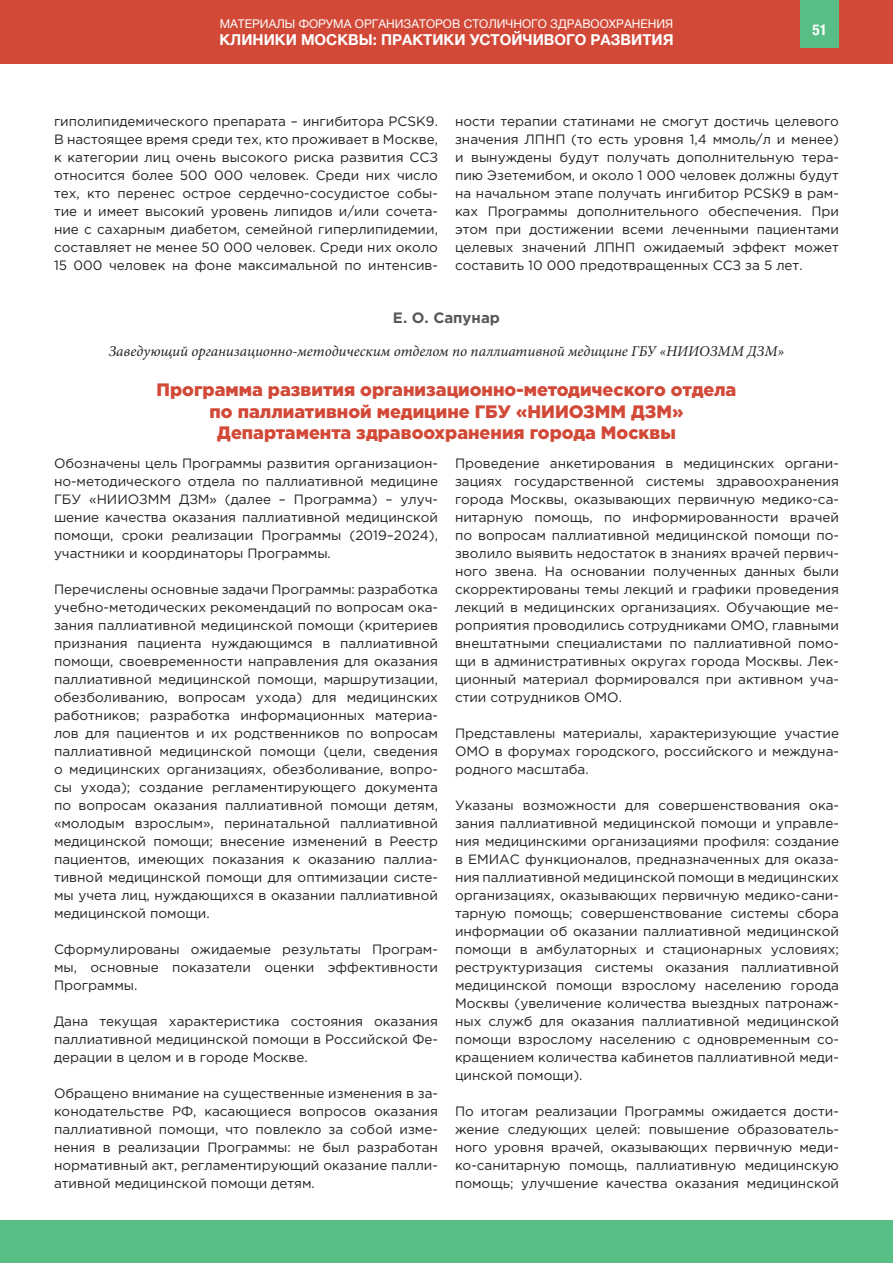
<style>
.page{position:relative;width:893px;height:1263px;background:#fff}
.page>*{position:absolute;margin:0;border:0;box-sizing:border-box;transform-origin:0 0}
.заголовок_2{font:900 18px/21.6px "Gotham Pro";color:#d24937;text-align:center}
.t1{font:italic 15px "Minion Pro";color:#231f20}
.t2{font:700 15px "Helvetica Neue";color:#fff}
.имя{font:700 15px "Gotham Pro";color:#57585a}
.t3{font:700 condensed 15px "Helvetica Neue";color:#fff}
.набор_2_колонки{font:13.5px/18px "Gotham Pro";color:#231f20;text-align:justify}
.t4{font:12px "Helvetica Neue";color:#fff}
</style>
<div class="page">
<div style="left:0;top:1220px;width:893px;height:43px;background:#59be85"></div>
<div style="left:0;top:0;width:893px;height:64px;background:#d24937"></div>
<div style="left:801px;top:0;width:38px;height:48px;background:#59be85"></div>
<p class="t4" style="left:220px;top:16px;width:455px">МАТЕРИАЛЫ ФОРУМА ОРГАНИЗАТОРОВ СТОЛИЧНОГО ЗДРАВООХРАНЕНИЯ</p>
<p class="t2" style="left:219px;top:28px;width:456px">КЛИНИКИ МОСКВЫ: ПРАКТИКИ УСТОЙЧИВОГО РАЗВИТИЯ</p>
<p class="t3" style="left:813px;top:17px;width:16px">51</p>
<p class="набор_2_колонки" style="left:54px;top:112px;width:385px">гиполипидемического препарата – ингибитора PCSK9.<br>В настоящее время среди тех, кто проживает в Москве, к категории лиц очень высокого риска развития ССЗ относится более 500 000 человек. Среди них число тех, кто перенес острое сердечно-сосудистое собы&shy;тие и имеет высокий уровень липидов и/или сочета&shy;ние с сахарным диабетом, семейной гиперлипидемии, составляет не менее 50 000 человек. Среди них около 15 000 человек на фоне максимальной по интенсив-</p>
<p class="набор_2_колонки" style="left:455px;top:112px;width:385px">ности терапии статинами не смогут достичь целевого значения ЛПНП (то есть уровня 1,4 ммоль/л и менее) и вынуждены будут получать дополнительную тера&shy;пию Эзетемибом, и около 1 000 человек должны будут на начальном этапе получать ингибитор PCSK9 в рам&shy;ках Программы дополнительного обеспечения. При этом при достижении всеми леченными пациентами целевых значений ЛПНП ожидаемый эффект может составить 10 000 предотвращенных ССЗ за 5 лет.</p>
<p class="имя" style="left:393px;top:309px;width:109px">Е. О. Сапунар</p>
<p class="t1" style="left:109px;top:341px;width:677px">Заведующий организационно-методическим отделом по паллиативной медицине ГБУ «НИИОЗММ ДЗМ»</p>
<p class="заголовок_2" style="left:157px;top:378px;width:581px">Программа развития организационно-методического отдела по паллиативной медицине ГБУ «НИИОЗММ ДЗМ»<br>Департамента здравоохранения города Москвы</p>
<p class="набор_2_колонки" style="left:54px;top:454px;width:385px">Обозначены цель Программы развития организацион&shy;но-методического отдела по паллиативной медицине ГБУ «НИИОЗММ ДЗМ» (далее – Программа) – улуч&shy;шение качества оказания паллиативной медицинской помощи, сроки реализации Программы (2019–2024), участники и координаторы Программы.</p>
<p class="набор_2_колонки" style="left:54px;top:580px;width:385px">Перечислены основные задачи Программы: разработка учебно-методических рекомендаций по вопросам ока&shy;зания паллиативной медицинской помощи (критериев признания пациента нуждающимся в паллиативной помощи, своевременности направления для оказания паллиативной медицинской помощи, маршрутизации, обезболиванию, вопросам ухода) для медицинских работников; разработка информационных материа&shy;лов для пациентов и их родственников по вопросам паллиативной медицинской помощи (цели, сведения о медицинских организациях, обезболивание, вопро&shy;сы ухода); создание регламентирующего документа по вопросам оказания паллиативной помощи детям, «молодым взрослым», перинатальной паллиативной медицинской помощи; внесение изменений в Реестр пациентов, имеющих показания к оказанию паллиа&shy;тивной медицинской помощи для оптимизации систе&shy;мы учета лиц, нуждающихся в оказании паллиативной медицинской помощи.</p>
<p class="набор_2_колонки" style="left:54px;top:940px;width:385px">Сформулированы ожидаемые результаты Програм&shy;мы, основные показатели оценки эффективности Программы.</p>
<p class="набор_2_колонки" style="left:54px;top:1012px;width:385px">Дана текущая характеристика состояния оказания паллиативной медицинской помощи в Российской Фе&shy;дерации в целом и в городе Москве.</p>
<p class="набор_2_колонки" style="left:54px;top:1084px;width:385px">Обращено внимание на существенные изменения в за&shy;конодательстве РФ, касающиеся вопросов оказания паллиативной помощи, что повлекло за собой изме&shy;нения в реализации Программы: не был разработан нормативный акт, регламентирующий оказание палли&shy;ативной медицинской помощи детям.</p>
<p class="набор_2_колонки" style="left:455px;top:454px;width:385px">Проведение анкетирования в медицинских органи&shy;зациях государственной системы здравоохранения города Москвы, оказывающих первичную медико-са&shy;нитарную помощь, по информированности врачей по вопросам паллиативной медицинской помощи по&shy;зволило выявить недостаток в знаниях врачей первич&shy;ного звена. На основании полученных данных были скорректированы темы лекций и графики проведения лекций в медицинских организациях. Обучающие ме&shy;роприятия проводились сотрудниками ОМО, главными внештатными специалистами по паллиативной помо&shy;щи в административных округах города Москвы. Лек&shy;ционный материал формировался при активном уча&shy;стии сотрудников ОМО.</p>
<p class="набор_2_колонки" style="left:455px;top:724px;width:385px">Представлены материалы, характеризующие участие ОМО в форумах городского, российского и междуна&shy;родного масштаба.</p>
<p class="набор_2_колонки" style="left:455px;top:796px;width:385px">Указаны возможности для совершенствования ока&shy;зания паллиативной медицинской помощи и управле&shy;ния медицинскими организациями профиля: создание в ЕМИАС функционалов, предназначенных для оказа&shy;ния паллиативной медицинской помощи в медицинских организациях, оказывающих первичную медико-сани&shy;тарную помощь; совершенствование системы сбора информации об оказании паллиативной медицинской помощи в амбулаторных и стационарных условиях; реструктуризация системы оказания паллиативной медицинской помощи взрослому населению города Москвы (увеличение количества выездных патронаж&shy;ных служб для оказания паллиативной медицинской помощи взрослому населению с одновременным со&shy;кращением количества кабинетов паллиативной меди&shy;цинской помощи).</p>
<p class="набор_2_колонки" style="left:455px;top:1102px;width:385px">По итогам реализации Программы ожидается дости&shy;жение следующих целей: повышение образователь&shy;ного уровня врачей, оказывающих первичную меди&shy;ко-санитарную помощь, паллиативную медицинскую помощь; улучшение качества оказания медицинской</p>
</div>
